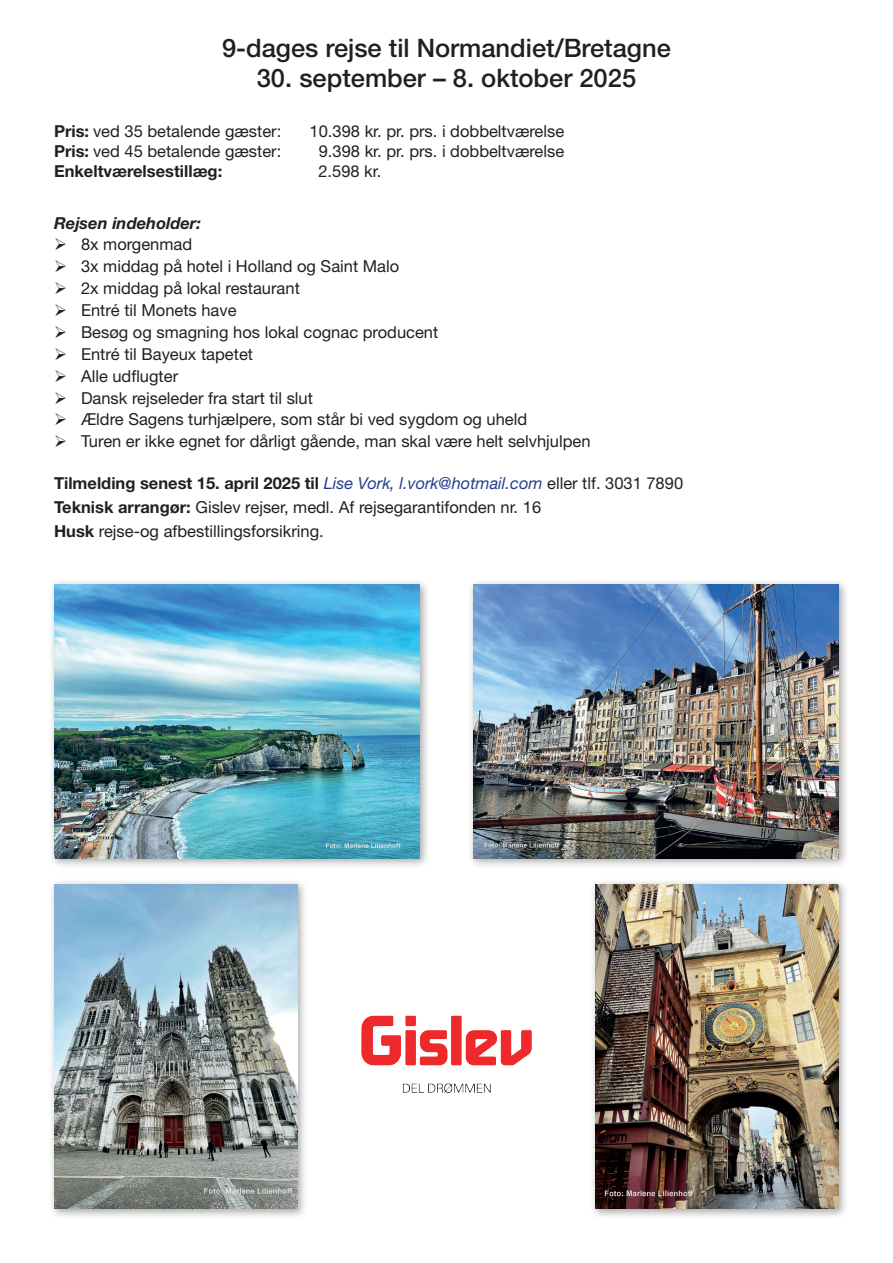
<style>
.page{position:relative;width:893px;height:1263px;background:#fff}
.page>*{position:absolute;margin:0;border:0;box-sizing:border-box;transform-origin:0 0}
.t1{font:500 25.5px "Helvetica Neue";color:#231f20}
.t2{font:16.5px "Helvetica Neue";color:#231f20}
.t3{font:700 16.5px "Helvetica Neue";color:#231f20}
.Dage{font:italic 700 16.5px "Helvetica Neue";color:#231f20}
.s1{font-weight:700}
.s2{font-weight:400;font-style:italic;color:#253f8e}
.s3{font-weight:400}
</style>
<div class="page">
<img style="left:361px;top:1015px;width:171px;height:78px">
<div style="left:48px;top:578px;width:382px;height:290px;background:#231f20;opacity:.4"></div>
<img style="left:54px;top:584px;width:366px;height:274px">
<div style="left:467px;top:578px;width:382px;height:290px;background:#231f20;opacity:.4"></div>
<img style="left:473px;top:584px;width:366px;height:274px">
<div style="left:589px;top:878px;width:260px;height:341px;background:#231f20;opacity:.4"></div>
<img style="left:595px;top:884px;width:244px;height:325px">
<div style="left:48px;top:878px;width:260px;height:341px;background:#231f20;opacity:.4"></div>
<img style="left:54px;top:884px;width:244px;height:325px">
<h1 class="t1" style="left:222px;top:33px;width:450px">9-dages rejse til Normandiet/Bretagne</h1>
<h1 class="t1" style="left:257px;top:63px;width:381px">30. september – 8. oktober 2025</h1>
<p class="t2" style="left:54px;top:121px;width:229px"><span class="s1">Pris:</span> ved 35 betalende gæster:</p>
<p class="t2" style="left:310px;top:121px;width:256px">10.398 kr. pr. prs. i dobbeltværelse</p>
<p class="t2" style="left:54px;top:141px;width:229px"><span class="s1">Pris:</span> ved 45 betalende gæster:</p>
<p class="t2" style="left:319px;top:141px;width:247px">9.398 kr. pr. prs. i dobbeltværelse</p>
<p class="t3" style="left:54px;top:160px;width:170px">Enkeltværelsestillæg:</p>
<p class="t2" style="left:318px;top:161px;width:64px">2.598 kr.</p>
<p class="Dage" style="left:54px;top:213px;width:148px">Rejsen indeholder:</p>
<p class="t2" style="left:81px;top:234px;width:113px">8x morgenmad</p>
<p class="t2" style="left:81px;top:256px;width:320px">3x middag på hotel i Holland og Saint Malo</p>
<p class="t2" style="left:81px;top:278px;width:220px">2x middag på lokal restaurant</p>
<p class="t2" style="left:81px;top:300px;width:157px">Entré til Monets have</p>
<p class="t2" style="left:81px;top:322px;width:359px">Besøg og smagning hos lokal cognac producent</p>
<p class="t2" style="left:81px;top:344px;width:174px">Entré til Bayeux tapetet</p>
<p class="t2" style="left:81px;top:366px;width:99px">Alle udflugter</p>
<p class="t2" style="left:81px;top:388px;width:233px">Dansk rejseleder fra start til slut</p>
<p class="t2" style="left:81px;top:410px;width:448px">Ældre Sagens turhjælpere, som står bi ved sygdom og uheld</p>
<p class="t2" style="left:81px;top:432px;width:511px">Turen er ikke egnet for dårligt gående, man skal være helt selvhjulpen</p>
<p class="t3" style="left:54px;top:473px;width:631px">Tilmelding senest 15. april 2025 til <span class="s2">Lise Vork, l.vork@hotmail.com</span> <span class="s3">eller tlf. 3031 7890</span></p>
<p class="t2" style="left:54px;top:497px;width:489px"><span class="s1">Teknisk arrangør:</span> Gislev rejser, medl. Af rejsegarantifonden nr. 16</p>
<p class="t2" style="left:54px;top:521px;width:271px"><span class="s1">Husk</span> rejse-og afbestillingsforsikring.</p>
</div>
